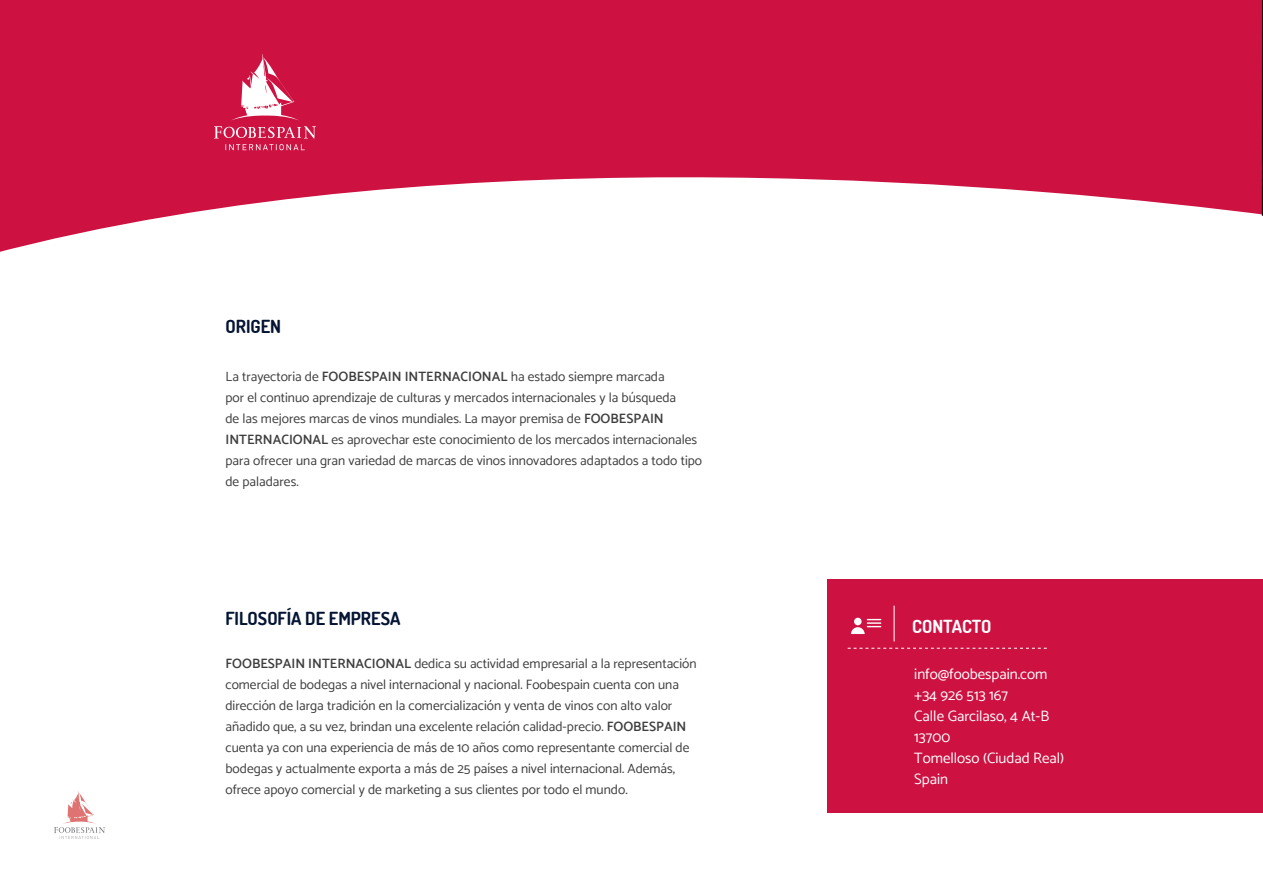
<style>
.page{position:relative;width:1263px;height:893px;background:#fff}
.page>*{position:absolute;margin:0;border:0;box-sizing:border-box;transform-origin:0 0}
.t1{font:700 18px "Dosis";color:#041432}
.t2{font:700 18px "Dosis";color:#fff}
.t3{font:15px "Catamaran";color:#fff}
.t4{font:13.5px/21px "Catamaran";color:#3e3e3f}
.s1{font-weight:600}
.s2{font-family:"Minion Pro"}
</style>
<div class="page">
<svg style="left:54px;top:791px;width:51px;height:48px"></svg>
<svg style="left:0;top:0;width:1262px;height:252px;fill:#cd1141"></svg>
<svg style="left:1262px;top:0;width:1px;height:216px"></svg>
<svg style="left:225px;top:144px;width:80px;height:6px"></svg>
<svg style="left:214px;top:126px;width:102px;height:12px"></svg>
<svg style="left:231px;top:54px;width:68px;height:66px"></svg>
<div style="left:827px;top:579px;width:436px;height:233px;background:#cd1141"></div>
<svg style="left:848px;top:648px;width:199px;height:1px"></svg>
<hr style="left:894px;top:606px;width:1px;height:35px;background:#fff">
<svg style="left:851px;top:619px;width:30px;height:15px"></svg>
<p class="t1" style="left:225px;top:315px;width:57px">ORIGEN</p>
<p class="t4" style="left:225px;top:366px;width:478px">La trayectoria de <span class="s1">FOOBESPAIN INTERNACIONAL</span> ha estado siempre marcada<br>por el continuo aprendizaje de culturas y mercados internacionales y la búsqueda<br>de las mejores marcas de vinos mundiales. La mayor premisa de <span class="s1">FOOBESPAIN INTERNACIONAL</span> es aprovechar este conocimiento de los mercados internacionales para ofrecer una gran variedad de marcas de vinos innovadores adaptados a todo tipo de paladares.</p>
<p class="t1" style="left:225px;top:607px;width:176px">FILOSOFÍA DE EMPRESA</p>
<p class="t4" style="left:225px;top:652px;width:473px"><span class="s1">FOOBESPAIN INTERNACIONAL</span> dedica su actividad empresarial a la representación comercial de bodegas a nivel internacional y nacional. Foobespain cuenta con una dirección de larga tradición en la comercialización y venta de vinos con alto valor añadido que, a su vez, brindan una excelente relación calidad-precio. <span class="s1">FOOBESPAIN </span>cuenta ya con una experiencia de más de 10 años como representante comercial de bodegas y actualmente exporta a más de 25 países a nivel internacional. Además, ofrece apoyo comercial y de marketing a sus clientes por todo el mundo<span class="s2">.</span></p>
<p class="t2" style="left:912px;top:615px;width:81px">CONTACTO</p>
<p class="t3" style="left:914px;top:665px;width:135px">info@foobespain.com</p>
<p class="t3" style="left:914px;top:686px;width:95px">+34 926 513 167</p>
<p class="t3" style="left:914px;top:707px;width:136px">Calle Garcilaso, 4 At-B</p>
<p class="t3" style="left:914px;top:728px;width:38px">13700</p>
<p class="t3" style="left:914px;top:749px;width:151px">Tomelloso (Ciudad Real)</p>
<p class="t3" style="left:914px;top:770px;width:35px">Spain</p>
</div>
